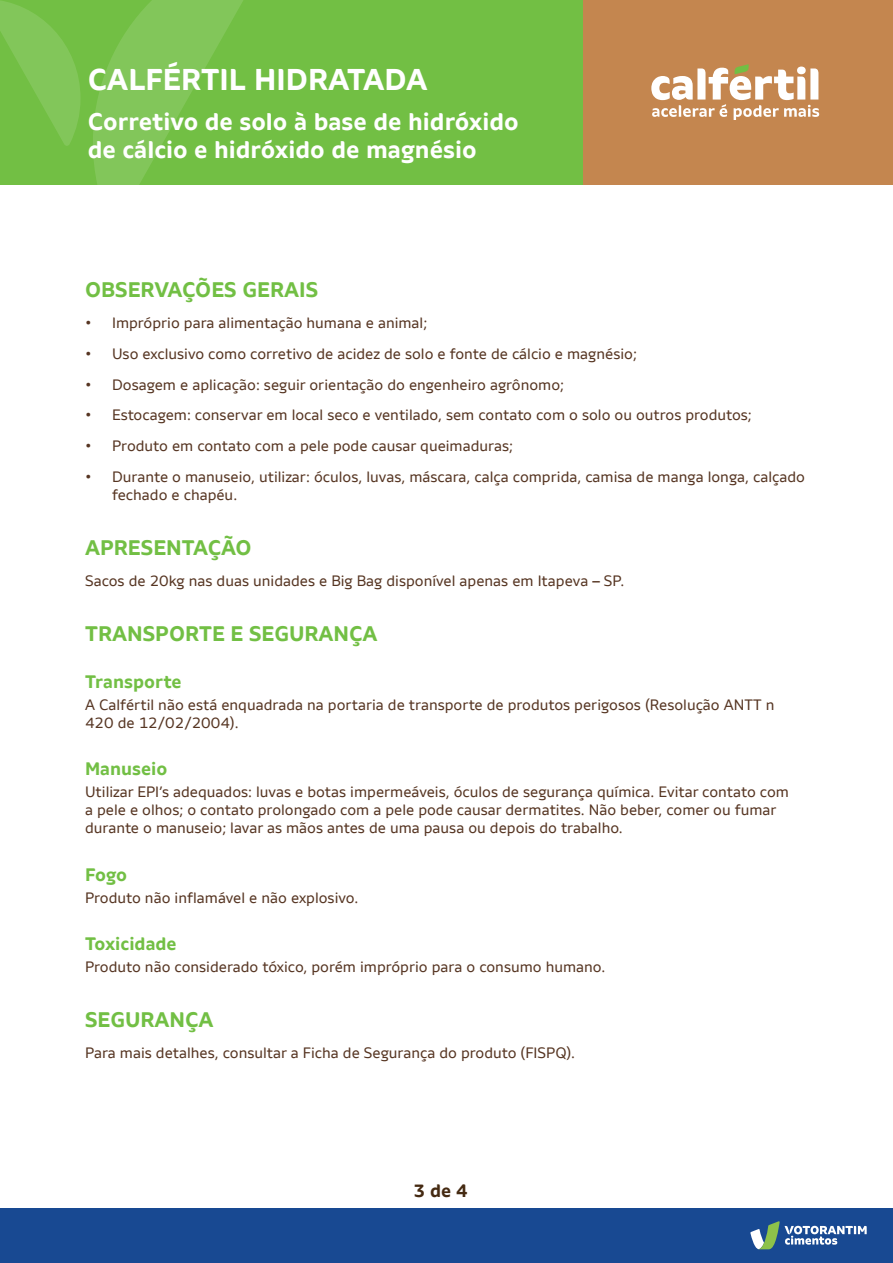
<style>
.page{position:relative;width:893px;height:1263px;background:#fff}
.page>*{position:absolute;margin:0;border:0;box-sizing:border-box;transform-origin:0 0}
.t1{font:700 30px "Votorantim Sans";color:#fff}
.t2{font:700 24px/28.8px "Votorantim Sans";color:#fff}
.t3{font:700 21px "Votorantim Sans";color:#72bf44}
.t4{font:700 18px "Votorantim Sans";color:#72bf44}
.t5{font:700 18px "Votorantim Sans";color:#452a12}
.t6{font:15px/18px "Votorantim Sans";color:#563522}
</style>
<div class="page">
<div style="left:0;top:1209px;width:893px;height:54px;background:#184992"></div>
<svg style="left:750px;top:1221px;width:117px;height:28px"></svg>
<div style="left:583px;top:0;width:310px;height:185px;background:#c4864f"></div>
<div style="left:0;top:0;width:583px;height:185px;background:#72bf44"></div>
<svg style="left:0;top:0;width:81px;height:146px"></svg>
<svg style="left:93px;top:0;width:150px;height:185px"></svg>
<svg style="left:651px;top:64px;width:168px;height:56px"></svg>
<h1 class="t1" style="left:88px;top:61px;width:341px">CALFÉRTIL HIDRATADA</h1>
<h2 class="t2" style="left:88px;top:107px;width:432px">Corretivo de solo à base de hidróxido de cálcio e hidróxido de magnésio</h2>
<h3 class="t3" style="left:85px;top:278px;width:235px">OBSERVAÇÕES GERAIS</h3>
<p class="t6" style="left:85px;top:314px;width:344px">• Impróprio para alimentação humana e animal;</p>
<p class="t6" style="left:85px;top:345px;width:553px">• Uso exclusivo como corretivo de acidez de solo e fonte de cálcio e magnésio;</p>
<p class="t6" style="left:85px;top:375px;width:481px">• Dosagem e aplicação: seguir orientação do engenheiro agrônomo;</p>
<p class="t6" style="left:85px;top:406px;width:668px">• Estocagem: conservar em local seco e ventilado, sem contato com o solo ou outros produtos;</p>
<p class="t6" style="left:85px;top:437px;width:429px">• Produto em contato com a pele pode causar queimaduras;</p>
<p class="t6" style="left:112px;top:468px;width:694px;text-indent:-27px">• Durante o manuseio, utilizar: óculos, luvas, máscara, calça comprida, camisa de manga longa, calçado fechado e chapéu.</p>
<h3 class="t3" style="left:85px;top:535px;width:168px">APRESENTAÇÃO</h3>
<p class="t6" style="left:85px;top:571px;width:541px">Sacos de 20kg nas duas unidades e Big Bag disponível apenas em Itapeva – SP.</p>
<h3 class="t3" style="left:85px;top:621px;width:294px">TRANSPORTE E SEGURANÇA</h3>
<p class="t4" style="left:85px;top:671px;width:98px">Transporte</p>
<p class="t6" style="left:85px;top:696px;width:691px">A Calfértil não está enquadrada na portaria de transporte de produtos perigosos (Resolução ANTT n<br>420 de 12/02/2004).</p>
<p class="t4" style="left:85px;top:758px;width:84px">Manuseio</p>
<p class="t6" style="left:85px;top:783px;width:705px">Utilizar EPI’s adequados: luvas e botas impermeáveis, óculos de segurança química. Evitar contato com a pele e olhos; o contato prolongado com a pele pode causar dermatites. Não beber, comer ou fumar durante o manuseio; lavar as mãos antes de uma pausa ou depois do trabalho.</p>
<p class="t4" style="left:85px;top:863px;width:44px">Fogo</p>
<p class="t6" style="left:85px;top:889px;width:275px">Produto não inflamável e não explosivo.</p>
<p class="t4" style="left:85px;top:933px;width:93px">Toxicidade</p>
<p class="t6" style="left:85px;top:958px;width:522px">Produto não considerado tóxico, porém impróprio para o consumo humano.</p>
<h3 class="t3" style="left:85px;top:1007px;width:130px">SEGURANÇA</h3>
<p class="t6" style="left:85px;top:1044px;width:492px">Para mais detalhes, consultar a Ficha de Segurança do produto (FISPQ).</p>
<p class="t5" style="left:414px;top:1180px;width:55px">3 de 4</p>
</div>
